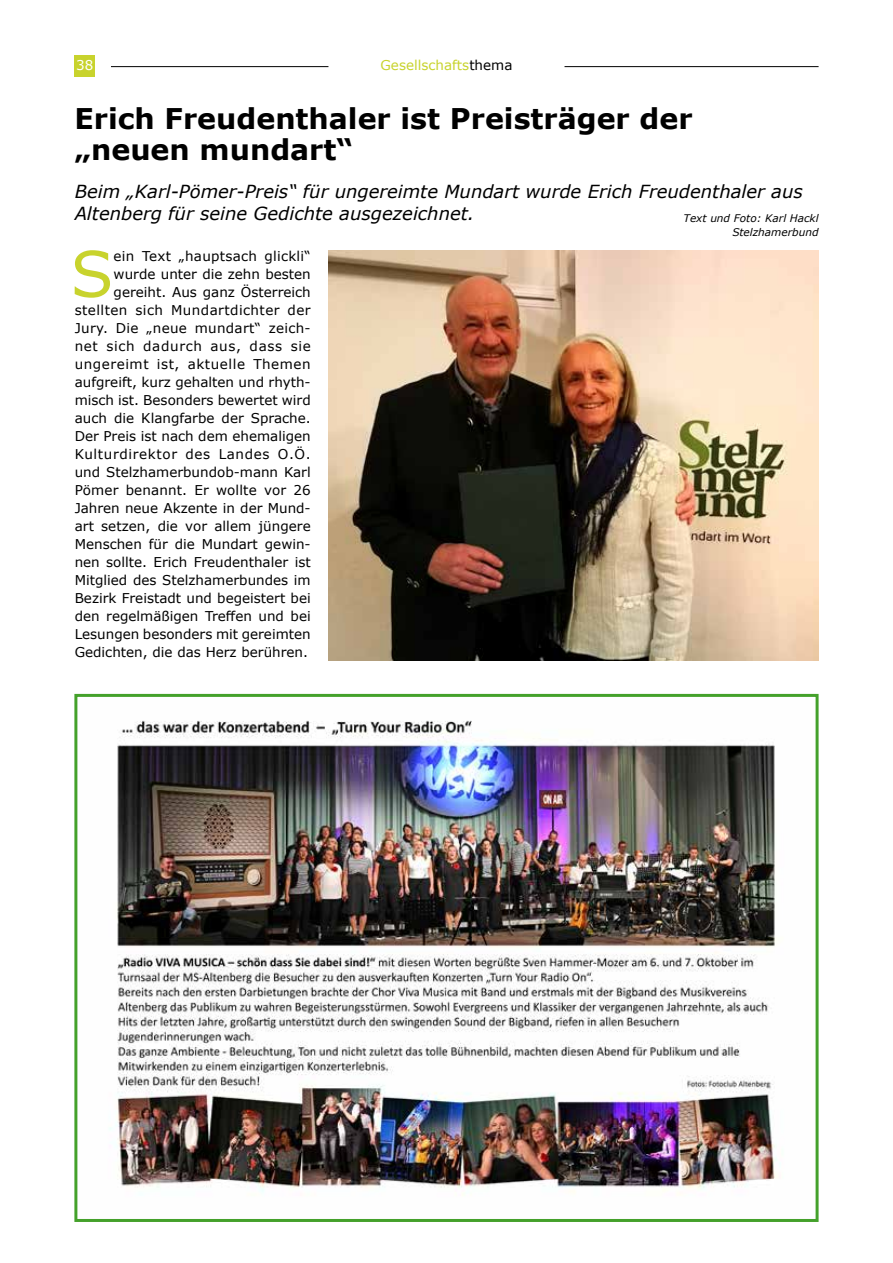
<style>
.page{position:relative;width:893px;height:1263px;background:#fff}
.page>*{position:absolute;margin:0;border:0;box-sizing:border-box;transform-origin:0 0}
.t1{font:63px "Verdana";color:#c8d32d}
.t2{font:700 28.5px/31.5px "Verdana";color:#000}
.t3{font:italic 18px/22.5px "Verdana";color:#000}
.t4{font:13.5px/18px "Verdana";color:#000;text-align:right}
.t5{font:13.5px "Verdana";color:#c8d32d}
.t6{font:13.5px "Verdana";color:#fff}
.t7{font:italic 10.5px/13.5px "Verdana";color:#000;text-align:right}
.s1{color:#000}
</style>
<div class="page">
<div style="left:74px;top:56px;width:21px;height:21px;background:#c8d32d"></div>
<hr style="left:111px;top:66px;width:217px;height:1px;background:#000">
<hr style="left:564px;top:66px;width:255px;height:1px;background:#000">
<img style="left:109px;top:720px;width:671px;height:476px">
<div style="left:74px;top:694px;width:745px;height:528px;border:3px solid #44a12b"></div>
<img style="left:329px;top:251px;width:490px;height:410px">
<p class="t6" style="left:76px;top:56px;width:19px">38</p>
<p class="t5" style="left:380px;top:56px;width:133px">Gesellschafts<span class="s1">thema</span></p>
<h2 class="t2" style="left:74px;top:102px;width:620px">Erich Freudenthaler ist Preisträger der „neuen mundart“</h2>
<h3 class="t3" style="left:75px;top:180px;width:730px">Beim „Karl-Pömer-Preis“ für ungereimte Mundart wurde Erich Freudenthaler aus<br>Altenberg für seine Gedichte ausgezeichnet.</h3>
<p class="t7" style="left:683px;top:211px;width:137px">Text und Foto: Karl Hackl<br>Stelzhamerbund</p>
<h1 class="t1" style="left:71px;top:231px;width:45px">S</h1>
<p class="t4" style="left:75px;top:247px;width:238px">ein Text „hauptsach glickli“ wurde unter die zehn besten gereiht. Aus ganz Österreich stellten sich Mundartdichter der<br>Jury. Die „neue mundart“ zeich&shy;net sich dadurch aus, dass sie ungereimt ist, aktuelle Themen aufgreift, kurz gehalten und rhyth&shy;misch ist. Besonders bewertet wird auch die Klangfarbe der Sprache.<br>Der Preis ist nach dem ehemaligen<br>Kulturdirektor des Landes O.Ö. und Stelzhamerbundob-mann Karl<br>Pömer benannt. Er wollte vor 26<br>Jahren neue Akzente in der Mund&shy;art setzen, die vor allem jüngere<br>Menschen für die Mundart gewin&shy;nen sollte. Erich Freudenthaler ist<br>Mitglied des Stelzhamerbundes im<br>Bezirk Freistadt und begeistert bei den regelmäßigen Treffen und bei<br>Lesungen besonders mit gereimten<br>Gedichten, die das Herz berühren.</p>
</div>
